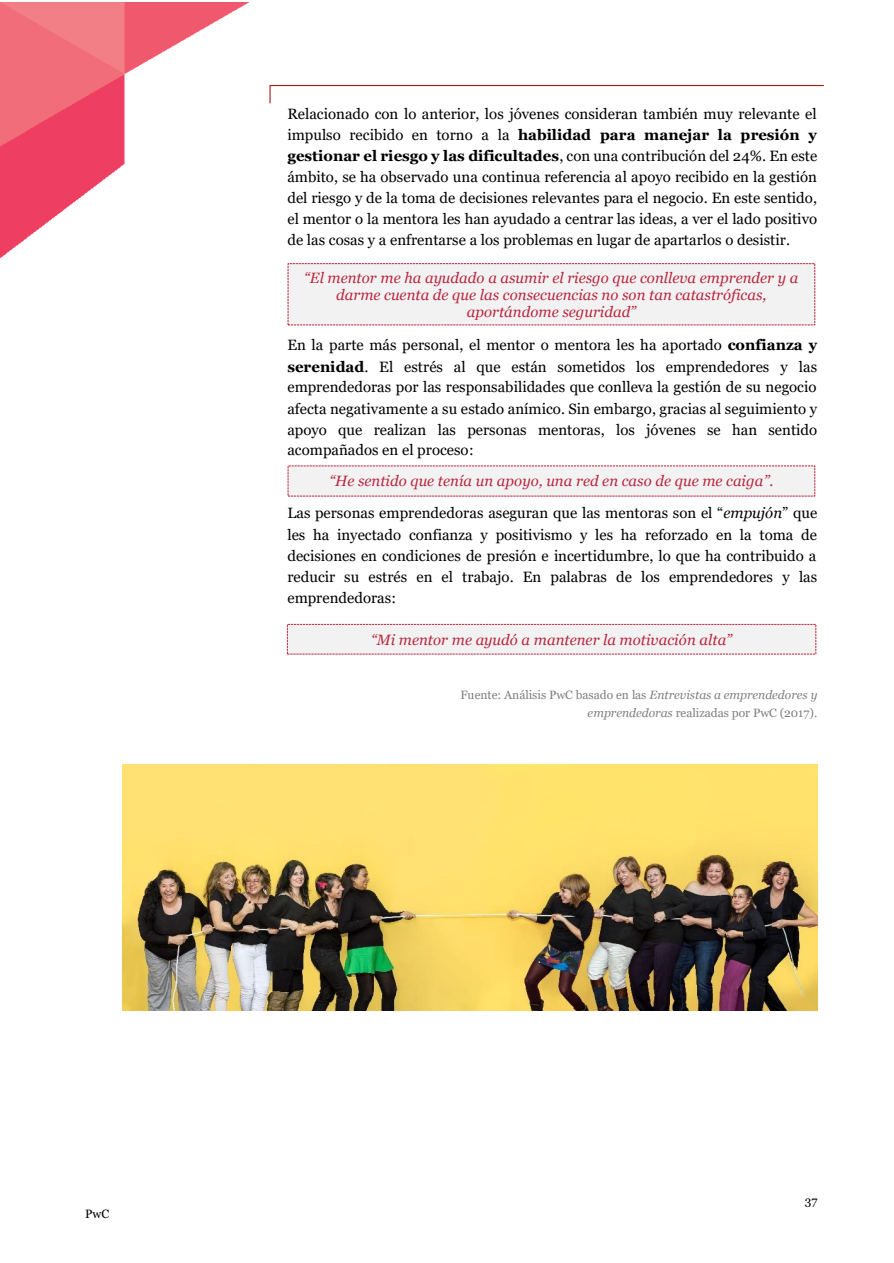
<style>
.page{position:relative;width:894px;height:1263px;background:#fff}
.page>*{position:absolute;margin:0;border:0;box-sizing:border-box;transform-origin:0 0}
.t1{font:15px/21px "Georgia";color:#000;text-align:justify}
.t2{font:italic 15px/17px "Georgia";color:#ba2740;text-align:center}
.t3{font:12px/18px "Georgia";color:#808080;text-align:right}
.t4{font:12px "Georgia";color:#000}
.s1{font-weight:700}
.s2{font-style:italic}
</style>
<div class="page">
<svg style="left:269px;top:85px;width:555px;height:19px"></svg>
<img style="left:0;top:2px;width:248px;height:255px">
<img style="left:123px;top:764px;width:694px;height:246px">
<div style="left:288px;top:466px;width:526px;height:30px;background:#f2f2f2"></div>
<div style="left:288px;top:264px;width:526px;height:61px;background:#f2f2f2"></div>
<div style="left:287px;top:263px;width:527px;height:62px;border:1px dashed #bb2740"></div>
<div style="left:287px;top:624px;width:528px;height:30px;background:#f2f2f2"></div>
<div style="left:287px;top:624px;width:528px;height:30px;border:1px dashed #bb2740"></div>
<p class="t1" style="left:287px;top:104px;width:531px">Relacionado con lo anterior, los jóvenes consideran también muy relevante el impulso recibido en torno a la <span class="s1">habilidad para manejar la presión y gestionar el riesgo y las dificultades</span>, con una contribución del 24%. En este ámbito, se ha observado una continua referencia al apoyo recibido en la gestión del riesgo y de la toma de decisiones relevantes para el negocio. En este sentido, el mentor o la mentora les han ayudado a centrar las ideas, a ver el lado positivo de las cosas y a enfrentarse a los problemas en lugar de apartarlos o desistir.</p>
<p class="t2" style="left:304px;top:269px;width:495px">“El mentor me ha ayudado a asumir el riesgo que conlleva emprender y a darme cuenta de que las consecuencias no son tan catastróficas, aportándome seguridad”</p>
<p class="t1" style="left:287px;top:335px;width:531px">En la parte más personal, el mentor o mentora les ha aportado <span class="s1">confianza y serenidad</span>. El estrés al que están sometidos los emprendedores y las emprendedoras por las responsabilidades que conlleva la gestión de su negocio afecta negativamente a su estado anímico. Sin embargo, gracias al seguimiento y apoyo que realizan las personas mentoras, los jóvenes se han sentido acompañados en el proceso:</p>
<p class="t2" style="left:329px;top:472px;width:445px">“He sentido que tenía un apoyo, una red en caso de que me caiga”.</p>
<p class="t1" style="left:287px;top:503px;width:531px">Las personas emprendedoras aseguran que las mentoras son el “<span class="s2">empujón</span>” que les ha inyectado confianza y positivismo y les ha reforzado en la toma de decisiones en condiciones de presión e incertidumbre, lo que ha contribuido a reducir su estrés en el trabajo. En palabras de los emprendedores y las emprendedoras:</p>
<p class="t2" style="left:371px;top:631px;width:362px">“Mi mentor me ayudó a mantener la motivación alta”</p>
<p class="t3" style="left:460px;top:686px;width:358px">Fuente: Análisis PwC basado en las <span class="s2">Entrevistas a emprendedores y emprendedoras</span> realizadas por PwC (2017).</p>
<p class="t4" style="left:85px;top:1207px;width:25px">PwC</p>
<p class="t4" style="left:804px;top:1193px;width:14px">37</p>
</div>
